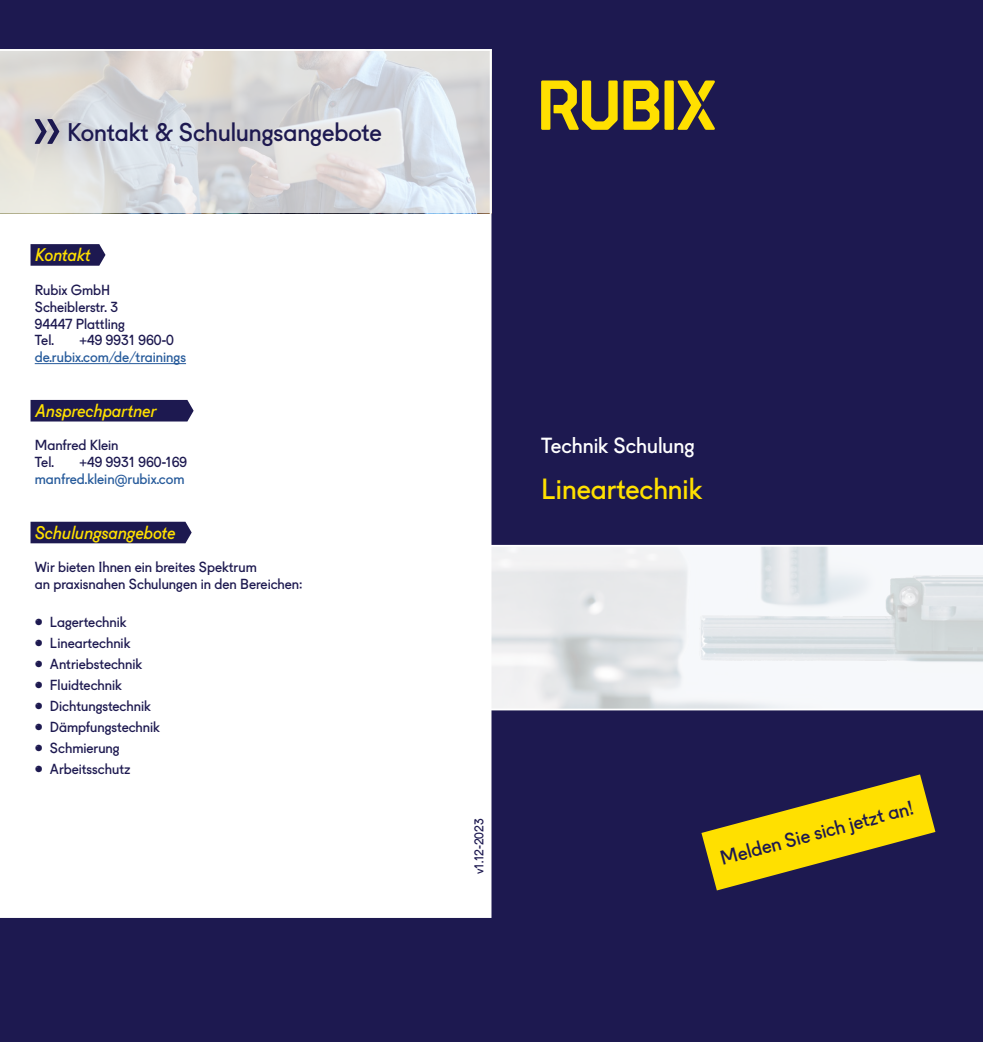
<style>
.page{position:relative;width:983px;height:1042px;background:#fff}
.page>*{position:absolute;margin:0;border:0;box-sizing:border-box;transform-origin:0 0}
.t1{font:28px "Fugue";color:#ffe000}
.t2{font:24.5px "Fugue";color:#1d1950}
.t3{font:21px "Fugue";color:#fff}
.t4{font:19.25px "Fugue";color:#1d1950}
.t5{font:italic 17.5px "Fugue";color:#ffe000}
.t6{font:14px/16.8px "Fugue";color:#1d1950}
.t7{font:14px "Fugue";color:#275b9b}
.t8{font:12.25px "Fugue";letter-spacing:-.01em;color:#1d1950}
.s1{font-size:14.88px}
</style>
<div class="page">
<div style="left:491px;top:0;width:491px;height:1042px;background:#1d1950"></div>
<div style="left:0;top:0;width:982px;height:50px;background:#1d1950"></div>
<div style="left:0;top:918px;width:982px;height:124px;background:#1d1950"></div>
<svg style="left:31px;top:244px;width:74px;height:22px;background:#292559"></svg>
<div style="left:31px;top:400px;width:162px;height:21px;background:#1d1950"></div>
<div style="left:31px;top:522px;width:161px;height:21px;background:#1d1950"></div>
<svg style="left:541px;top:80px;width:173px;height:50px"></svg>
<svg style="left:701px;top:774px;width:234px;height:116px"></svg>
<svg style="left:0;top:51px;width:489px;height:162px;background:#dbdbdc"></svg>
<hr style="left:0;top:49px;width:491px;height:2px;background:#fff">
<hr style="left:486px;top:545px;width:496px;height:2px;background:#fff">
<hr style="left:486px;top:708px;width:496px;height:2px;background:#fff">
<hr style="left:35px;top:363px;width:151px;height:1px;background:#275b9b">
<svg style="left:35px;top:119px;width:24px;height:25px"></svg>
<svg style="left:491px;top:546px;width:491px;height:163px;background:#e9ebee"></svg>
<h2 class="t2" style="left:67px;top:113px;width:316px">Kontakt &amp; Schulungsangebote</h2>
<p class="t5" style="left:35px;top:241px;width:57px">Kontakt</p>
<p class="t6" style="left:35px;top:280px;width:92px">Rubix GmbH<br>Scheiblerstr. 3<br>94447 Plattling<br>Tel.</p>
<p class="t6" style="left:79px;top:331px;width:96px">+49 9931 960-0</p>
<p class="t7" style="left:35px;top:346px;width:153px">de.rubix.com/de/trainings</p>
<p class="t5" style="left:35px;top:397px;width:123px">Ansprechpartner</p>
<p class="t6" style="left:35px;top:436px;width:85px">Manfred Klein<br>Tel.</p>
<p class="t6" style="left:79px;top:452px;width:109px">+49 9931 960-169</p>
<p class="t7" style="left:35px;top:468px;width:151px">manfred.klein@rubix.com</p>
<p class="t5" style="left:35px;top:518px;width:142px">Schulungsangebote</p>
<p class="t6" style="left:35px;top:557px;width:269px">Wir bieten Ihnen ein breites Spektrum<br>an praxisnahen Schulungen in den Bereichen:</p>
<p class="t6" style="left:35px;top:612px;width:93px"><span class="s1">•</span> Lagertechnik</p>
<p class="t6" style="left:35px;top:633px;width:97px"><span class="s1">•</span> Lineartechnik</p>
<p class="t6" style="left:35px;top:654px;width:109px"><span class="s1">•</span> Antriebstechnik</p>
<p class="t6" style="left:35px;top:675px;width:89px"><span class="s1">•</span> Fluidtechnik</p>
<p class="t6" style="left:35px;top:696px;width:118px"><span class="s1">•</span> Dichtungstechnik</p>
<p class="t6" style="left:35px;top:717px;width:127px"><span class="s1">•</span> Dämpfungstechnik</p>
<p class="t6" style="left:35px;top:738px;width:86px"><span class="s1">•</span> Schmierung</p>
<p class="t6" style="left:35px;top:759px;width:97px"><span class="s1">•</span> Arbeitsschutz</p>
<h3 class="t3" style="left:541px;top:428px;width:155px">Technik Schulung</h3>
<h1 class="t1" style="left:541px;top:467px;width:162px">Lineartechnik</h1>
<p class="t8" style="left:469px;top:874px;width:57px;rotate:-90deg">v1.12-2023</p>
<h3 class="t4" style="left:716px;top:844px;width:200px;rotate:-15deg">Melden Sie sich jetzt an!</h3>
</div>
